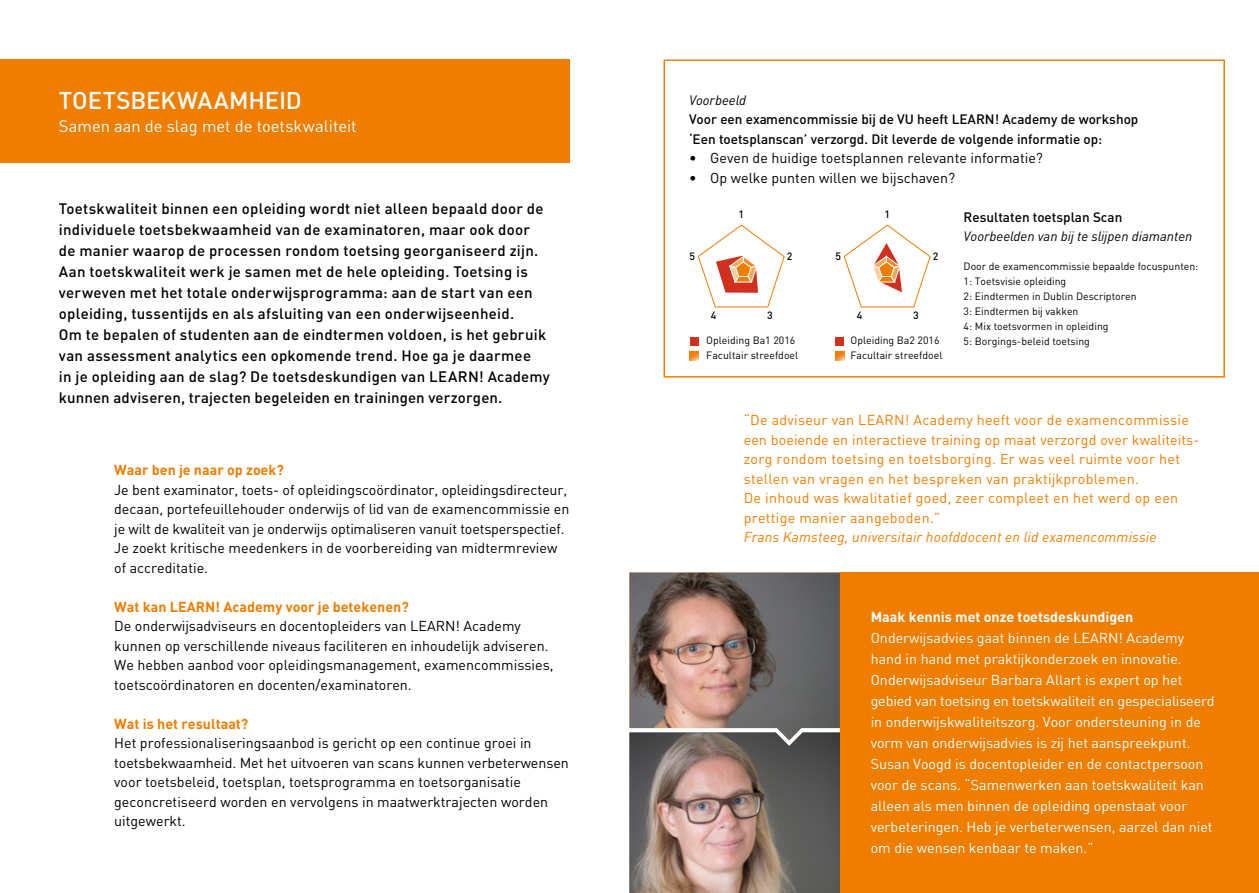
<style>
.page{position:relative;width:1259px;height:893px;background:#fff}
.page>*{position:absolute;margin:0;border:0;box-sizing:border-box;transform-origin:0 0}
.t1{font:500 24px "DIN Pro";letter-spacing:-.005em;color:#fff}
.t2{font:16.5px "DIN Pro";color:#fff}
.t3{font:500 15px/21px "DIN Pro";letter-spacing:.02em;color:#000}
.t4{font:14.25px/19.5px "DIN Pro";color:#000}
.t5{font:14.25px/21px "DIN Pro";color:#fff}
.t6{font:14.25px/19.5px "DIN Pro";letter-spacing:.02em;color:#ef7d00}
.t7{font:700 14.25px "DIN Pro";color:#ef7d00}
.t8{font:italic 14.25px "DIN Pro";letter-spacing:.01em;color:#ef7d00}
.t9{font:700 14.25px "DIN Pro";color:#fff}
.t10{font:500 13.5px/19.5px "DIN Pro";color:#000}
.t11{font:italic 13.5px "DIN Pro";color:#000}
.t12{font:10.5px/15px "DIN Pro";color:#000}
.t13{font:500 10.5px "DIN Pro";color:#000}
</style>
<div class="page">
<svg style="left:629px;top:573px;width:212px;height:320px;background:#87766e"></svg>
<img style="left:629px;top:573px;width:211px;height:167px">
<div style="left:841px;top:573px;width:418px;height:320px;background:#ef7d00"></div>
<div style="left:0;top:60px;width:570px;height:103px;background:#ef7d00"></div>
<div style="left:663px;top:60px;width:562px;height:318px;border:2px solid #ef7d00"></div>
<svg style="left:843px;top:224px;width:87px;height:84px"></svg>
<svg style="left:697px;top:224px;width:87px;height:84px"></svg>
<div style="left:689px;top:337px;width:9px;height:9px;background:#d1301e"></div>
<div style="left:835px;top:337px;width:9px;height:9px;background:#d1301e"></div>
<svg style="left:689px;top:351px;width:9px;height:9px"></svg>
<svg style="left:835px;top:351px;width:9px;height:9px"></svg>
<h1 class="t1" style="left:59px;top:81px;width:244px">TOETSBEKWAAMHEID</h1>
<p class="t2" style="left:59px;top:113px;width:299px">Samen aan de slag met de toetskwaliteit</p>
<p class="t3" style="left:59px;top:196px;width:492px">Toetskwaliteit binnen een opleiding wordt niet alleen bepaald door de individuele toetsbekwaamheid van de examinatoren, maar ook door de manier waarop de processen rondom toetsing georganiseerd zijn.<br>Aan toetskwaliteit werk je samen met de hele opleiding. Toetsing is verweven met het totale onderwijsprogramma: aan de start van een opleiding, tussentijds en als afsluiting van een onderwijseenheid.<br>Om te bepalen of studenten aan de eindtermen voldoen, is het gebruik van assessment analytics een opkomende trend. Hoe ga je daarmee<br>in je opleiding aan de slag? De toetsdeskundigen van LEARN! Academy kunnen adviseren, trajecten begeleiden en trainingen verzorgen.</p>
<p class="t7" style="left:114px;top:458px;width:171px">Waar ben je naar op zoek?</p>
<p class="t4" style="left:114px;top:478px;width:456px">Je bent examinator, toets- of opleidingscoördinator, opleidingsdirecteur, decaan, portefeuillehouder onderwijs of lid van de examencommissie en je wilt de kwaliteit van je onderwijs optimaliseren vanuit toetsperspectief.<br>Je zoekt kritische meedenkers in de voorbereiding van midtermreview of accreditatie.</p>
<p class="t7" style="left:114px;top:595px;width:296px">Wat kan LEARN! Academy voor je betekenen?</p>
<p class="t4" style="left:114px;top:615px;width:441px">De onderwijsadviseurs en docentopleiders van LEARN! Academy kunnen op verschillende niveaus faciliteren en inhoudelijk adviseren.<br>We hebben aanbod voor opleidingsmanagement, examencommissies, toetscoördinatoren en docenten/examinatoren.</p>
<p class="t7" style="left:114px;top:712px;width:136px">Wat is het resultaat?</p>
<p class="t4" style="left:114px;top:732px;width:456px">Het professionaliseringsaanbod is gericht op een continue groei in toetsbekwaamheid. Met het uitvoeren van scans kunnen verbeterwensen voor toetsbeleid, toetsplan, toetsprogramma en toetsorganisatie geconcretiseerd worden en vervolgens in maatwerktrajecten worden uitgewerkt.</p>
<p class="t11" style="left:689px;top:89px;width:58px">Voorbeeld</p>
<p class="t10" style="left:689px;top:108px;width:451px">Voor een examencommissie bij de VU heeft LEARN! Academy de workshop ‘Een toetsplanscan’ verzorgd. Dit leverde de volgende informatie op:</p>
<p class="t4" style="left:689px;top:147px;width:355px">• Geven de huidige toetsplannen relevante informatie?</p>
<p class="t4" style="left:689px;top:166px;width:268px">• Op welke punten willen we bijschaven?</p>
<p class="t10" style="left:963px;top:205px;width:160px">Resultaten toetsplan Scan</p>
<p class="t11" style="left:963px;top:226px;width:230px">Voorbeelden van bij te slijpen diamanten</p>
<p class="t12" style="left:963px;top:258px;width:236px">Door de examencommissie bepaalde focuspunten:<br>1: Toetsvisie opleiding<br>2: Eindtermen in Dublin Descriptoren<br>3: Eindtermen bij vakken<br>4: Mix toetsvormen in opleiding</p>
<p class="t12" style="left:706px;top:332px;width:90px">Opleiding Ba1 2016</p>
<p class="t12" style="left:963px;top:333px;width:128px">5: Borgings-beleid toetsing</p>
<p class="t12" style="left:706px;top:347px;width:93px">Facultair streefdoel</p>
<p class="t13" style="left:738px;top:206px;width:7px">1</p>
<p class="t13" style="left:884px;top:206px;width:7px">1</p>
<p class="t13" style="left:787px;top:248px;width:7px">2</p>
<p class="t13" style="left:933px;top:248px;width:7px">2</p>
<p class="t13" style="left:689px;top:248px;width:7px">5</p>
<p class="t13" style="left:835px;top:248px;width:7px">5</p>
<p class="t13" style="left:711px;top:306px;width:7px">4</p>
<p class="t13" style="left:767px;top:306px;width:7px">3</p>
<p class="t13" style="left:857px;top:306px;width:7px">4</p>
<p class="t13" style="left:913px;top:306px;width:7px">3</p>
<p class="t12" style="left:850px;top:332px;width:93px">Opleiding Ba2 2016<br>Facultair streefdoel</p>
<p class="t6" style="left:743px;top:409px;width:457px">“De adviseur van LEARN! Academy heeft voor de examencommissie een boeiende en interactieve training op maat verzorgd over kwaliteits&shy;zorg rondom toetsing en toetsborging. Er was veel ruimte voor het stellen van vragen en het bespreken van praktijkproblemen.<br>De inhoud was kwalitatief goed, zeer compleet en het werd op een prettige manier aangeboden.”</p>
<p class="t8" style="left:743px;top:526px;width:414px">Frans Kamsteeg, universitair hoofddocent en lid examencommissie</p>
<p class="t9" style="left:870px;top:604px;width:264px">Maak kennis met onze toetsdeskundigen</p>
<p class="t5" style="left:870px;top:625px;width:345px">Onderwijsadvies gaat binnen de LEARN! Academy hand in hand met praktijkonderzoek en innovatie.<br>Onderwijsadviseur Barbara Allart is expert op het gebied van toetsing en toetskwaliteit en gespecialiseerd in onderwijskwaliteitszorg. Voor ondersteuning in de vorm van onderwijsadvies is zij het aanspreekpunt.<br>Susan Voogd is docentopleider en de contactpersoon voor de scans. “Samenwerken aan toetskwaliteit kan alleen als men binnen de opleiding openstaat voor verbeteringen. Heb je verbeterwensen, aarzel dan niet om die wensen kenbaar te maken.”</p>
</div>
